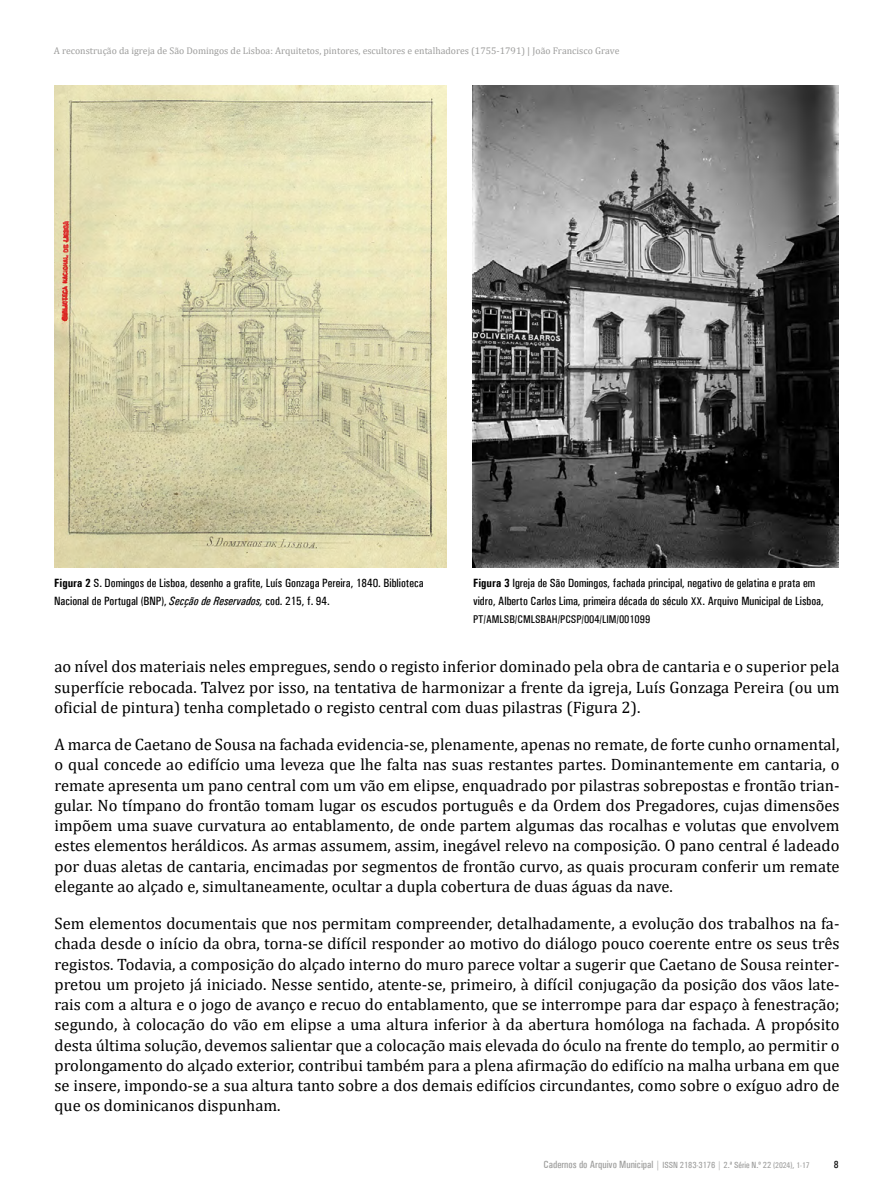
<style>
.page{position:relative;width:893px;height:1191px;background:#fff}
.page>*{position:absolute;margin:0;border:0;box-sizing:border-box;transform-origin:0 0}
.t1{font:16.5px/20.2px "Cambria";color:#000;text-align:justify}
.t2{font:500 condensed 12px/18px "Univers";color:#000}
.t3{font:500 condensed 11.25px "Univers";color:#000}
.t4{font:500 condensed 10.5px "Univers";color:#000}
.t5{font:9.75px "Cambria";color:#9d9d9c}
.t6{font:500 condensed 9px "Univers";color:#9d9d9c}
.s1{font-weight:700}
.s2{font-style:italic}
.s3{font-size:11.25px}
.s4{font-size:10.5px}
.s5{font-size:9.75px}
.s6{font-size:8.25px}
</style>
<div class="page">
<img style="left:54px;top:85px;width:393px;height:482px">
<img style="left:473px;top:85px;width:366px;height:482px">
<p class="t5" style="left:54px;top:45px;width:567px">A reconstrução da igreja de São Domingos de Lisboa: Arquitetos, pintores, escultores e entalhadores (1755-1791) | João Francisco Grave</p>
<p class="t2" style="left:54px;top:573px;width:371px"><span class="s1">Figura 2</span> S. Domingos de Lisboa, desenho a grafite, Luís Gonzaga Pereira, 1840. Biblioteca<br>Nacional de Portugal (BNP), <span class="s2">Secção de Reservados,</span> cod. 215, f. 94.</p>
<p class="t2" style="left:473px;top:573px;width:352px"><span class="s1">Figura 3</span> Igreja de São Domingos, fachada principal, negativo de gelatina e prata em vidro, Alberto Carlos Lima, primeira década do século <span class="s3">XX</span>. Arquivo Municipal de Lisboa,</p>
<p class="t3" style="left:473px;top:612px;width:179px">PT/AMLSB/CMLSBAH/PCSP/004/LIM/001099</p>
<p class="t1" style="left:55px;top:656px;width:786px">ao nível dos materiais neles empregues, sendo o registo inferior dominado pela obra de cantaria e o superior pela superfície rebocada. Talvez por isso, na tentativa de harmonizar a frente da igreja, Luís Gonzaga Pereira (ou um oficial de pintura) tenha completado o registo central com duas pilastras (Figura 2).</p>
<p class="t1" style="left:55px;top:734px;width:786px">A marca de Caetano de Sousa na fachada evidencia-se, plenamente, apenas no remate, de forte cunho ornamental, o qual concede ao edifício uma leveza que lhe falta nas suas restantes partes. Dominantemente em cantaria, o remate apresenta um pano central com um vão em elipse, enquadrado por pilastras sobrepostas e frontão trian&shy;gular. No tímpano do frontão tomam lugar os escudos português e da Ordem dos Pregadores, cujas dimensões impõem uma suave curvatura ao entablamento, de onde partem algumas das rocalhas e volutas que envolvem estes elementos heráldicos. As armas assumem, assim, inegável relevo na composição. O pano central é ladeado por duas aletas de cantaria, encimadas por segmentos de frontão curvo, as quais procuram conferir um remate elegante ao alçado e, simultaneamente, ocultar a dupla cobertura de duas águas da nave.</p>
<p class="t1" style="left:55px;top:913px;width:786px">Sem elementos documentais que nos permitam compreender, detalhadamente, a evolução dos trabalhos na fa&shy;chada desde o início da obra, torna-se difícil responder ao motivo do diálogo pouco coerente entre os seus três registos. Todavia, a composição do alçado interno do muro parece voltar a sugerir que Caetano de Sousa reinter&shy;pretou um projeto já iniciado. Nesse sentido, atente-se, primeiro, à difícil conjugação da posição dos vãos late&shy;rais com a altura e o jogo de avanço e recuo do entablamento, que se interrompe para dar espaço à fenestração; segundo, à colocação do vão em elipse a uma altura inferior à da abertura homóloga na fachada. A propósito desta última solução, devemos salientar que a colocação mais elevada do óculo na frente do templo, ao permitir o prolongamento do alçado exterior, contribui também para a plena afirmação do edifício na malha urbana em que se insere, impondo-se a sua altura tanto sobre a dos demais edifícios circundantes, como sobre o exíguo adro de que os dominicanos dispunham.</p>
<p class="t6" style="left:544px;top:1160px;width:268px"><span class="s4">Cadernos do Arquivo Municipal</span> <span class="s5">|</span> ISSN 2183-3176 | 2.ª Série N.º 22 (<span class="s6">2024</span>), <span class="s6">1-17</span></p>
<p class="t4" style="left:834px;top:1158px;width:6px">8</p>
</div>
